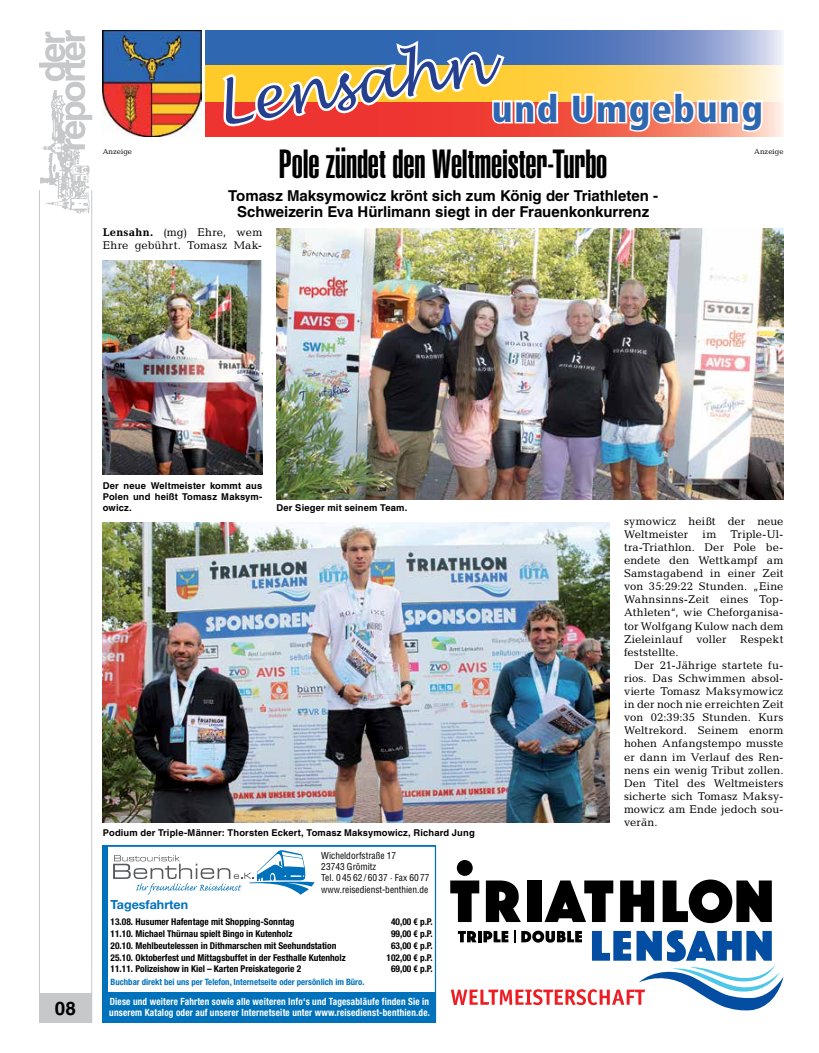
<style>
.page{position:relative;width:819px;height:1053px;background:#fff}
.page>*{position:absolute;margin:0;border:0;box-sizing:border-box;transform-origin:0 0}
.t1{font:italic 57.5px "Lucida Handwriting";color:#25408f}
.t2{font:40px "Helvetica LT Std Ultra Comp";letter-spacing:-.005em;color:#000}
.t3{font:900 condensed 37.5px "Frutiger LT Std";letter-spacing:.04em;color:#2e67b1}
.t4{font:700 18.75px "Helvetica LT Std";color:#000}
.t5{font:700 15px/16.2px "Helvetica LT Std";letter-spacing:-.005em;color:#000;text-align:center}
.t6{font:700 12.5px "Helvetica Neue";color:#0072bc}
.t7{font:11.25px/13.1px "Candida Std";letter-spacing:.01em;color:#000}
.t8{font:700 condensed 10px/11.2px "Helvetica Neue";letter-spacing:.02em;color:#fff;scale:.92 1}
.t9{font:700 condensed 9.38px "Helvetica Neue";color:#000}
.t10{font:700 9.38px/11.2px "Helvetica LT Std";letter-spacing:.015em;color:#000;text-align:justify}
.t11{font:condensed 9.38px/11.2px "Helvetica LT Std";color:#000}
.t12{font:700 condensed 8.75px "Helvetica Neue";color:#0072bc}
.t13{font:7.5px "Candida Std";color:#000}
.s1{font-weight:700}
</style>
<div class="page">
<div style="left:39px;top:993px;width:53px;height:29px;background:#c7c8ca"></div>
<hr style="left:91px;top:190px;width:1px;height:832px;background:#c7c8ca">
<hr style="left:39px;top:190px;width:1px;height:832px;background:#c7c8ca">
<img style="left:39px;top:149px;width:51px;height:65px">
<svg style="left:39px;top:30px;width:53px;height:119px"></svg>
<div style="left:103px;top:845px;width:333px;height:177px;background:#0072bc"></div>
<div style="left:108px;top:846px;width:328px;height:145px;background:#fff"></div>
<svg style="left:113px;top:850px;width:201px;height:44px"></svg>
<div style="left:103px;top:845px;width:333px;height:177px;border:1px solid #0072bc"></div>
<img style="left:103px;top:30px;width:98px;height:106px">
<svg style="left:206px;top:101px;width:577px;height:35px;background:#f58b7d"></svg>
<svg style="left:206px;top:30px;width:576px;height:36px;background:#6f8cc3"></svg>
<svg style="left:206px;top:66px;width:576px;height:35px;background:#ffdc7f"></svg>
<svg style="left:569px;top:90px;width:196px;height:44px"></svg>
<svg style="left:218px;top:36px;width:342px;height:100px"></svg>
<img style="left:103px;top:260px;width:159px;height:214px">
<img style="left:276px;top:229px;width:507px;height:270px">
<img style="left:103px;top:522px;width:506px;height:300px">
<svg style="left:450px;top:880px;width:29px;height:41px"></svg>
<svg style="left:486px;top:880px;width:35px;height:41px"></svg>
<div style="left:527px;top:880px;width:14px;height:41px;background:#000"></div>
<svg style="left:545px;top:880px;width:68px;height:41px"></svg>
<svg style="left:620px;top:880px;width:34px;height:41px"></svg>
<svg style="left:662px;top:879px;width:109px;height:44px"></svg>
<div style="left:457px;top:859px;width:15px;height:16px;background:#000;border-radius:50%"></div>
<svg style="left:451px;top:930px;width:332px;height:80px"></svg>
<p class="t1" style="left:209px;top:71px;width:276px;rotate:-9deg">Lensahn</p>
<p class="t3" style="left:492px;top:86px;width:272px">und Umgebung</p>
<p class="t2" style="left:279px;top:141px;width:330px">Pole zündet den Weltmeister-Turbo</p>
<p class="t5" style="left:228px;top:187px;width:431px">Tomasz Maksymowicz krönt sich zum König der Triathleten -<br>Schweizerin Eva Hürlimann siegt in der Frauenkonkurrenz</p>
<p class="t13" style="left:103px;top:147px;width:31px">Anzeige</p>
<p class="t13" style="left:754px;top:147px;width:31px">Anzeige</p>
<p class="t7" style="left:103px;top:226px;width:161px"><span class="s1">Lensahn.</span> (mg) Ehre, wem<br>Ehre gebührt. Tomasz Mak-</p>
<p class="t10" style="left:103px;top:479px;width:161px">Der neue Weltmeister kommt aus Polen und heißt Tomasz Maksym&shy;owicz.</p>
<p class="t10" style="left:276px;top:502px;width:132px">Der Sieger mit seinem Team.</p>
<p class="t4" style="left:55px;top:996px;width:23px">08</p>
<p class="t10" style="left:103px;top:826px;width:373px">Podium der Triple-Männer: Thorsten Eckert, Tomasz Maksymowicz, Richard Jung</p>
<p class="t11" style="left:321px;top:849px;width:110px">Wicheldorfstraße 17<br>23743 Grömitz<br>Tel. 0 45 62 / 60 37 · Fax 60 77 www.reisedienst-benthien.de</p>
<p class="t6" style="left:111px;top:897px;width:79px">Tagesfahrten</p>
<p class="t9" style="left:111px;top:915px;width:185px">13.08. Husumer Hafentage mit Shopping-Sonntag</p>
<p class="t9" style="left:391px;top:915px;width:43px">40,00 € p.P.</p>
<p class="t9" style="left:111px;top:927px;width:183px">11.10. Michael Thürnau spielt Bingo in Kutenholz</p>
<p class="t9" style="left:391px;top:927px;width:43px">99,00 € p.P.</p>
<p class="t9" style="left:111px;top:939px;width:227px">20.10. Mehlbeutelessen in Dithmarschen mit Seehundstation</p>
<p class="t9" style="left:391px;top:939px;width:43px">63,00 € p.P.</p>
<p class="t9" style="left:111px;top:951px;width:236px">25.10. Oktoberfest und Mittagsbuffet in der Festhalle Kutenholz</p>
<p class="t9" style="left:386px;top:951px;width:48px">102,00 € p.P.</p>
<p class="t9" style="left:111px;top:963px;width:192px">11.11. Polizeishow in Kiel – Karten Preiskategorie 2</p>
<p class="t9" style="left:391px;top:963px;width:43px">69,00 € p.P.</p>
<p class="t12" style="left:111px;top:976px;width:255px">Buchbar direkt bei uns per Telefon, Internetseite oder persönlich im Büro.</p>
<p class="t8" style="left:109px;top:995px;width:350px">Diese und weitere Fahrten sowie alle weiteren Info‘s und Tagesabläufe finden Sie in unserem Katalog oder auf unserer Internetseite unter www.reisedienst-benthien.de.</p>
<p class="t7" style="left:624px;top:514px;width:161px">symowicz heißt der neue<br>Weltmeister</p>
<p class="t7" style="left:702px;top:527px;width:15px">im</p>
<p class="t7" style="left:730px;top:527px;width:54px">Triple-Ul-</p>
<p class="t7" style="left:624px;top:540px;width:161px">tra-Triathlon. Der Pole be-</p>
<p class="t7" style="left:624px;top:553px;width:161px">endete den Wettkampf am</p>
<p class="t7" style="left:624px;top:566px;width:161px">Samstagabend in einer Zeit</p>
<p class="t7" style="left:624px;top:579px;width:161px">von 35:29:22 Stunden. „Eine</p>
<p class="t7" style="left:624px;top:593px;width:161px">Wahnsinns-Zeit eines Top-</p>
<p class="t7" style="left:624px;top:606px;width:161px">Athleten“, wie Cheforganisa-</p>
<p class="t7" style="left:624px;top:619px;width:161px">tor Wolfgang Kulow nach dem</p>
<p class="t7" style="left:624px;top:632px;width:161px">Zieleinlauf voller Respekt</p>
<p class="t7" style="left:624px;top:645px;width:56px">feststellte.</p>
<p class="t7" style="left:634px;top:658px;width:150px">Der 21-Jährige startete fu-</p>
<p class="t7" style="left:624px;top:671px;width:161px">rios. Das Schwimmen absol-</p>
<p class="t7" style="left:624px;top:684px;width:161px">vierte Tomasz Maksymowicz</p>
<p class="t7" style="left:624px;top:697px;width:161px">in der noch nie erreichten Zeit</p>
<p class="t7" style="left:624px;top:710px;width:161px">von 02:39:35 Stunden. Kurs</p>
<p class="t7" style="left:624px;top:724px;width:161px">Weltrekord. Seinem enorm</p>
<p class="t7" style="left:624px;top:737px;width:161px">hohen Anfangstempo musste</p>
<p class="t7" style="left:624px;top:750px;width:161px">er dann im Verlauf des Ren-</p>
<p class="t7" style="left:624px;top:763px;width:161px">nens ein wenig Tribut zollen.</p>
<p class="t7" style="left:624px;top:776px;width:161px">Den Titel des Weltmeisters</p>
<p class="t7" style="left:624px;top:789px;width:161px">sicherte sich Tomasz Maksy-</p>
<p class="t7" style="left:624px;top:802px;width:161px">mowicz am Ende jedoch sou-</p>
<p class="t7" style="left:624px;top:815px;width:35px">verän.</p>
</div>
